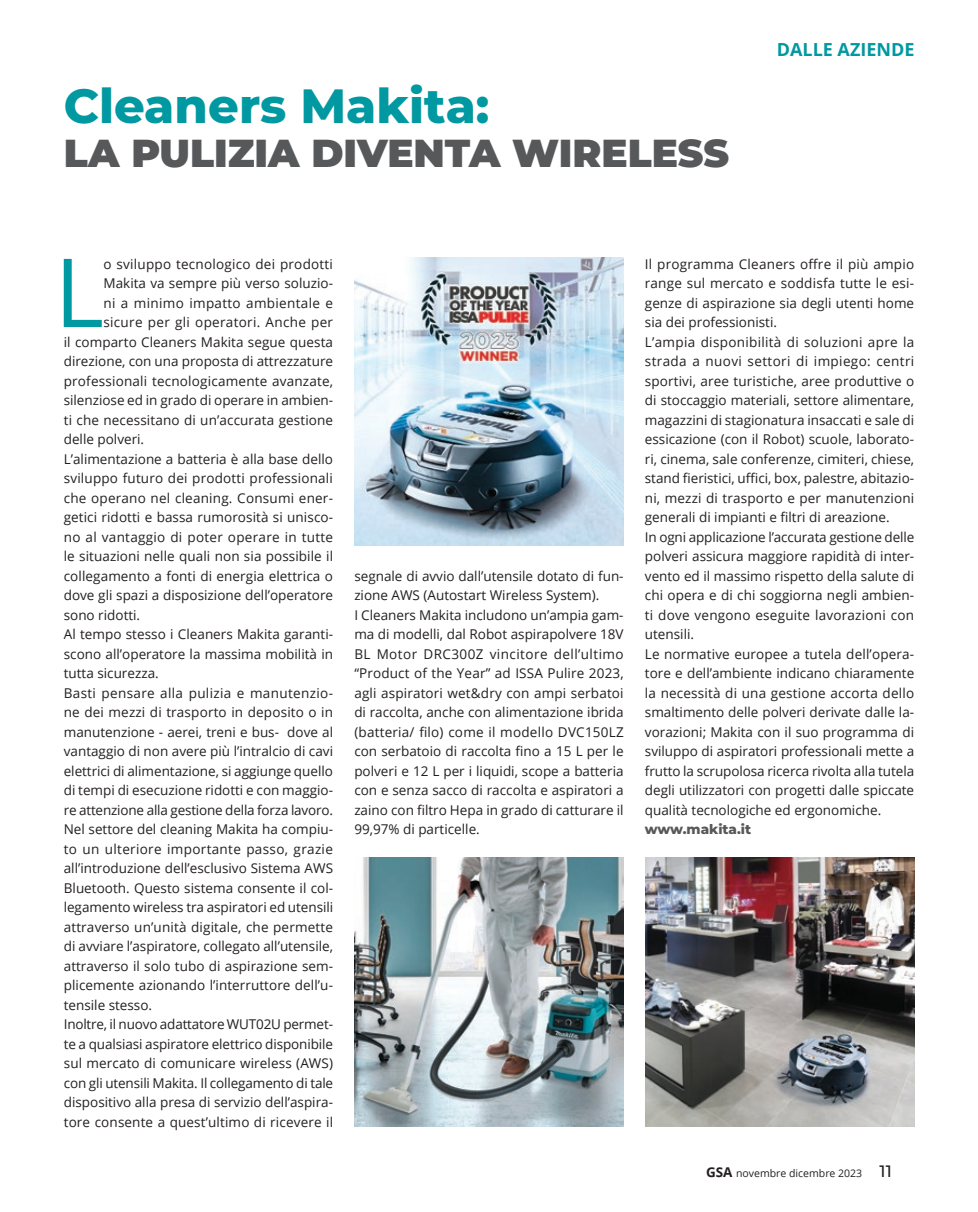
<style>
.page{position:relative;width:978px;height:1212px;background:#fff}
.page>*{position:absolute;margin:0;border:0;box-sizing:border-box;transform-origin:0 0}
.testo_GSA{font:95.4px "Open Sans";color:#0098a1}
.attualità_titolo_1{font:800 48px "Montserrat";color:#0098a1}
.attualità_titolo_2{font:900 39px "Montserrat";color:#57585a}
.t1{font:700 18px "Open Sans";color:#0098a1}
.testo_GSA-2{font:13.5px/19.5px "Open Sans";color:#231f20;text-align:justify}
.testo_GSA-3{font:13.5px "Open Sans";letter-spacing:.02em;color:#231f20}
.testo_GSA-4{font:13.5px "Open Sans";letter-spacing:.025em;color:#231f20}
.didascalia_1{font:800 13.5px "Montserrat";color:#57585a}
.t2{font:10.5px "Open Sans";color:#231f20}
.s1{font-weight:700;font-size:13.5px}
.s2{font-family:"Montserrat";font-weight:500;font-size:16.5px}
</style>
<div class="page">
<img style="left:354px;top:258px;width:270px;height:287px">
<img style="left:354px;top:857px;width:270px;height:270px">
<img style="left:645px;top:857px;width:270px;height:270px">
<p class="attualità_titolo_1" style="left:64px;top:71px;width:427px">Cleaners Makita:</p>
<p class="attualità_titolo_2" style="left:64px;top:123px;width:667px">LA PULIZIA DIVENTA WIRELESS</p>
<h3 class="t1" style="left:777px;top:37px;width:139px">DALLE AZIENDE</h3>
<p class="testo_GSA" style="left:54px;top:227px;width:51px">L</p>
<p class="testo_GSA-2" style="left:103px;top:254px;width:231px">o sviluppo tecnologico dei prodotti</p>
<p class="testo_GSA-2" style="left:103px;top:273px;width:231px">Makita va sempre più verso soluzio-</p>
<p class="testo_GSA-4" style="left:103px;top:293px;width:231px">ni a minimo impatto ambientale e</p>
<p class="testo_GSA-3" style="left:103px;top:313px;width:231px">sicure per gli operatori. Anche per</p>
<p class="testo_GSA-2" style="left:64px;top:332px;width:271px">il comparto Cleaners Makita segue questa</p>
<p class="testo_GSA-2" style="left:64px;top:351px;width:271px">direzione, con una proposta di attrezzature</p>
<p class="testo_GSA-2" style="left:64px;top:371px;width:271px">professionali tecnologicamente avanzate,</p>
<p class="testo_GSA-2" style="left:64px;top:390px;width:271px">silenziose ed in grado di operare in ambien-</p>
<p class="testo_GSA-2" style="left:64px;top:410px;width:271px">ti che necessitano di un’accurata gestione</p>
<p class="testo_GSA-2" style="left:64px;top:429px;width:82px">delle polveri.</p>
<p class="testo_GSA-2" style="left:64px;top:449px;width:271px">L’alimentazione a batteria è alla base dello sviluppo futuro dei prodotti professionali che operano nel cleaning. Consumi ener&shy;getici ridotti e bassa rumorosità si unisco&shy;no al vantaggio di poter operare in tutte le situazioni nelle quali non sia possibile il collegamento a fonti di energia elettrica o dove gli spazi a disposizione dell’operatore sono ridotti.</p>
<p class="testo_GSA-2" style="left:64px;top:624px;width:271px">Al tempo stesso i Cleaners Makita garanti&shy;scono all’operatore la massima mobilità in tutta sicurezza.</p>
<p class="testo_GSA-2" style="left:64px;top:683px;width:271px">Basti pensare alla pulizia e manutenzio&shy;ne dei mezzi di trasporto in deposito o in manutenzione - aerei, treni e bus- dove al vantaggio di non avere più l’intralcio di cavi elettrici di alimentazione, si aggiunge quello di tempi di esecuzione ridotti e con maggio&shy;re attenzione alla gestione della forza lavoro.</p>
<p class="testo_GSA-2" style="left:64px;top:819px;width:271px">Nel settore del cleaning Makita ha compiu&shy;to un ulteriore importante passo, grazie all’introduzione dell’esclusivo Sistema AWS Bluetooth. Questo sistema consente il col&shy;legamento wireless tra aspiratori ed utensili attraverso un’unità digitale, che permette di avviare l’aspiratore, collegato all’utensile, attraverso il solo tubo di aspirazione sem&shy;plicemente azionando l’interruttore dell’u&shy;tensile stesso.</p>
<p class="testo_GSA-2" style="left:64px;top:1014px;width:271px">Inoltre, il nuovo adattatore WUT02U permet&shy;te a qualsiasi aspiratore elettrico disponibile sul mercato di comunicare wireless (AWS) con gli utensili Makita. Il collegamento di tale dispositivo alla presa di servizio dell’aspira&shy;tore consente a quest’ultimo di ricevere il</p>
<p class="testo_GSA-2" style="left:354px;top:566px;width:271px">segnale di avvio dall’utensile dotato di fun&shy;zione AWS (Autostart Wireless System).</p>
<p class="testo_GSA-2" style="left:354px;top:605px;width:271px">I Cleaners Makita includono un’ampia gam&shy;ma di modelli, dal Robot aspirapolvere 18V BL Motor DRC300Z vincitore dell’ultimo “Product of the Year” ad ISSA Pulire 2023, agli aspiratori wet&amp;dry con ampi serbatoi di raccolta, anche con alimentazione ibrida (batteria/ filo) come il modello DVC150LZ con serbatoio di raccolta fino a 15 L per le polveri e 12 L per i liquidi, scope a batteria con e senza sacco di raccolta e aspiratori a zaino con filtro Hepa in grado di catturare il 99,97% di particelle.</p>
<p class="testo_GSA-2" style="left:645px;top:254px;width:271px">Il programma Cleaners offre il più ampio range sul mercato e soddisfa tutte le esi&shy;genze di aspirazione sia degli utenti home sia dei professionisti.</p>
<p class="testo_GSA-2" style="left:645px;top:332px;width:271px">L’ampia disponibilità di soluzioni apre la strada a nuovi settori di impiego: centri sportivi, aree turistiche, aree produttive o di stoccaggio materiali, settore alimentare, magazzini di stagionatura insaccati e sale di essicazione (con il Robot) scuole, laborato&shy;ri, cinema, sale conferenze, cimiteri, chiese, stand fieristici, uffici, box, palestre, abitazio&shy;ni, mezzi di trasporto e per manutenzioni generali di impianti e filtri di areazione.</p>
<p class="testo_GSA-2" style="left:645px;top:527px;width:271px">In ogni applicazione l’accurata gestione delle polveri assicura maggiore rapidità di inter&shy;vento ed il massimo rispetto della salute di chi opera e di chi soggiorna negli ambien&shy;ti dove vengono eseguite lavorazioni con utensili.</p>
<p class="testo_GSA-2" style="left:645px;top:644px;width:271px">Le normative europee a tutela dell’opera&shy;tore e dell’ambiente indicano chiaramente la necessità di una gestione accorta dello smaltimento delle polveri derivate dalle la&shy;vorazioni; Makita con il suo programma di sviluppo di aspiratori professionali mette a frutto la scrupolosa ricerca rivolta alla tutela degli utilizzatori con progetti dalle spiccate qualità tecnologiche ed ergonomiche.</p>
<p class="didascalia_1" style="left:645px;top:819px;width:108px">www.makita.it</p>
<p class="t2" style="left:706px;top:1166px;width:187px"><span class="s1">GSA</span> novembre dicembre 2023 <span class="s2">11</span></p>
</div>
